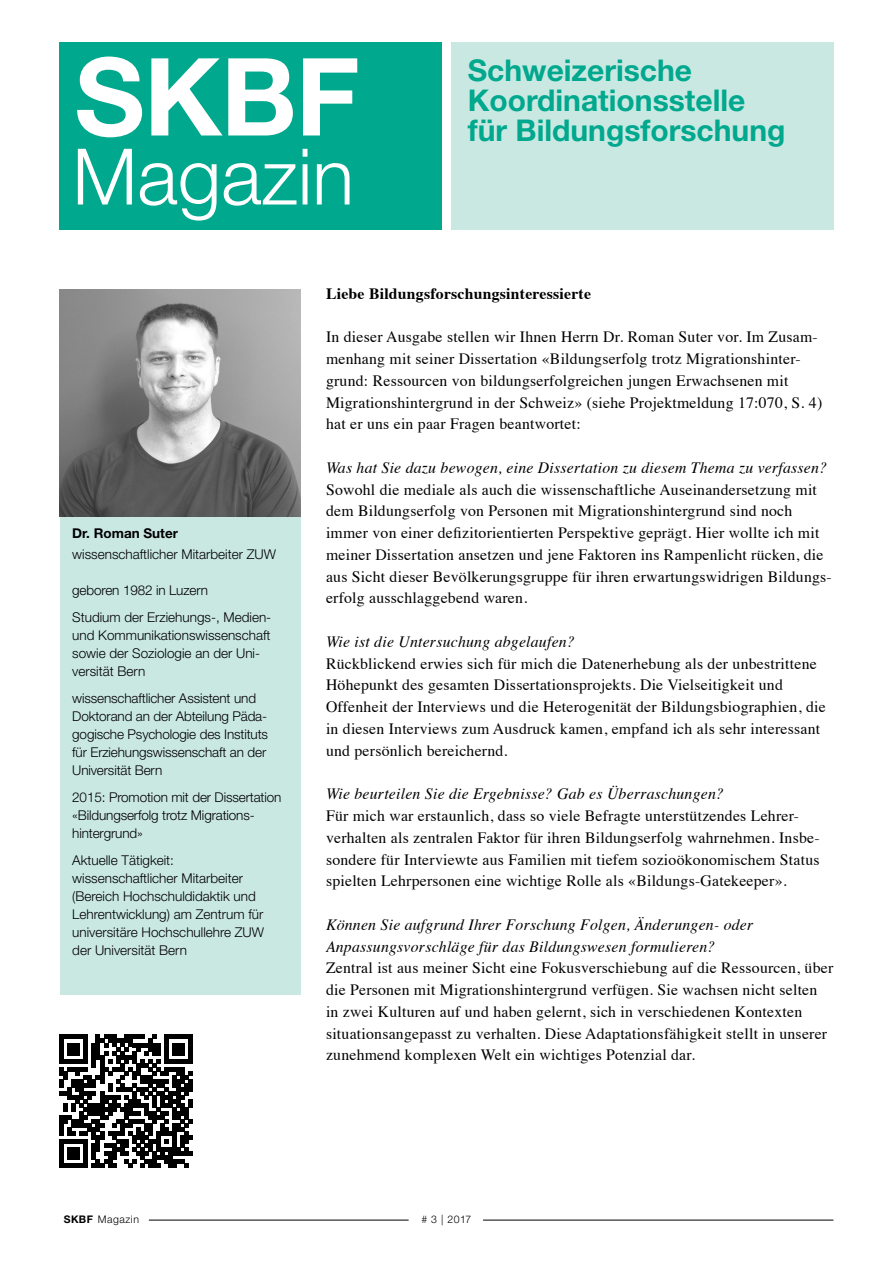
<style>
.page{position:relative;width:893px;height:1263px;background:#fff}
.page>*{position:absolute;margin:0;border:0;box-sizing:border-box;transform-origin:0 0}
.t1{font:700 108px "Helvetica Neue LT";color:#fff}
.t2{font:300 78px "Helvetica Neue LT";color:#fff}
.t3{font:700 30px "Helvetica Neue LT";color:#00a88e}
.Lauftext_Deutsch{font:15.75px/21.8px "Times";letter-spacing:.015em;color:#000}
.Lauftext_Deutsch-2{font:italic 15.75px/21.8px "Times";letter-spacing:.015em;color:#000}
.Lauftext_Deutsch-3{font:700 15.75px "Times";letter-spacing:.015em;color:#000}
.Porträt_Text{font:300 13.5px/18px "Helvetica Neue LT";color:#000}
.t4{font:700 13.5px "Helvetica Neue LT";color:#000}
.t5{font:300 10.5px "Helvetica Neue LT";letter-spacing:.05em;color:#000}
.s1{font-weight:700}
</style>
<div class="page">
<div style="left:451px;top:43px;width:382px;height:187px;background:#cae8e2"></div>
<div style="left:60px;top:43px;width:382px;height:187px;background:#00a88e"></div>
<svg style="left:60px;top:1035px;width:132px;height:132px"></svg>
<hr style="left:149px;top:1220px;width:260px;height:1px;background:#000">
<hr style="left:483px;top:1220px;width:350px;height:1px;background:#000">
<div style="left:60px;top:516px;width:240px;height:479px;background:#cae8e2"></div>
<img style="left:60px;top:289px;width:240px;height:227px">
<p class="t1" style="left:75px;top:30px;width:287px">SKBF</p>
<p class="t2" style="left:72px;top:129px;width:283px">Magazin</p>
<p class="t3" style="left:468px;top:52px;width:226px">Schweizerische</p>
<p class="t3" style="left:468px;top:82px;width:279px">Koordinationsstelle</p>
<p class="t3" style="left:468px;top:112px;width:319px">für Bildungsforschung</p>
<p class="t4" style="left:72px;top:524px;width:107px">Dr. Roman Suter</p>
<p class="Porträt_Text" style="left:72px;top:545px;width:205px">wissenschaftlicher Mitarbeiter ZUW</p>
<p class="Porträt_Text" style="left:72px;top:581px;width:137px">geboren 1982 in Luzern</p>
<p class="Porträt_Text" style="left:72px;top:608px;width:201px">Studium der Erziehungs-, Medien&shy;und Kommunikationswissenschaft sowie der Soziologie an der Uni&shy;versität Bern</p>
<p class="Porträt_Text" style="left:72px;top:689px;width:197px">wissenschaftlicher Assistent und<br>Doktorand an der Abteilung Päda&shy;gogische Psychologie des Instituts für Erziehungswissenschaft an der<br>Universität Bern</p>
<p class="Porträt_Text" style="left:72px;top:788px;width:211px">2015: Promotion mit der Dissertation «Bildungserfolg trotz Migrations&shy;hintergrund»</p>
<p class="Porträt_Text" style="left:72px;top:851px;width:193px">Aktuelle Tätigkeit: wissenschaftlicher Mitarbeiter (Bereich Hochschuldidaktik und<br>Lehrentwicklung) am Zentrum für universitäre Hochschullehre ZUW der Universität Bern</p>
<p class="Lauftext_Deutsch-3" style="left:326px;top:279px;width:267px">Liebe Bildungsforschungsinteressierte</p>
<p class="Lauftext_Deutsch" style="left:326px;top:325px;width:498px">In dieser Ausgabe stellen wir Ihnen Herrn Dr. Roman Suter vor. Im Zusam&shy;menhang mit seiner Dissertation «Bildungserfolg trotz Migrationshinter&shy;grund: Ressourcen von bildungserfolgreichen jungen Erwachsenen mit Migrationshintergrund in der Schweiz» (siehe Projektmeldung 17:070, S. 4) hat er uns ein paar Fragen beantwortet:</p>
<p class="Lauftext_Deutsch-2" style="left:326px;top:456px;width:503px">Was hat Sie dazu bewogen, eine Dissertation zu diesem Thema zu verfassen?</p>
<p class="Lauftext_Deutsch" style="left:326px;top:477px;width:507px">Sowohl die mediale als auch die wissenschaftliche Auseinandersetzung mit dem Bildungserfolg von Personen mit Migrationshintergrund sind noch immer von einer defizitorientierten Perspektive geprägt. Hier wollte ich mit meiner Dissertation ansetzen und jene Faktoren ins Rampenlicht rücken, die aus Sicht dieser Bevölkerungsgruppe für ihren erwartungswidrigen Bildungs&shy;erfolg ausschlaggebend waren.</p>
<p class="Lauftext_Deutsch-2" style="left:326px;top:630px;width:250px">Wie ist die Untersuchung abgelaufen?</p>
<p class="Lauftext_Deutsch" style="left:326px;top:651px;width:501px">Rückblickend erwies sich für mich die Datenerhebung als der unbestrittene Höhepunkt des gesamten Dissertationsprojekts. Die Vielseitigkeit und Offenheit der Interviews und die Heterogenität der Bildungsbiographien, die in diesen Interviews zum Ausdruck kamen, empfand ich als sehr interessant und persönlich bereichernd.</p>
<p class="Lauftext_Deutsch-2" style="left:326px;top:782px;width:400px">Wie beurteilen Sie die Ergebnisse? Gab es Überraschungen?</p>
<p class="Lauftext_Deutsch" style="left:326px;top:803px;width:495px">Für mich war erstaunlich, dass so viele Befragte unterstützendes Lehrer&shy;verhalten als zentralen Faktor für ihren Bildungserfolg wahrnehmen. Insbe&shy;sondere für Interviewte aus Familien mit tiefem sozioökonomischem Status spielten Lehrpersonen eine wichtige Rolle als «Bildungs-Gatekeeper».</p>
<p class="Lauftext_Deutsch-2" style="left:326px;top:913px;width:429px">Können Sie aufgrund Ihrer Forschung Folgen, Änderungen- oder<br>Anpassungsvorschläge für das Bildungswesen formulieren?</p>
<p class="Lauftext_Deutsch" style="left:326px;top:956px;width:509px">Zentral ist aus meiner Sicht eine Fokusverschiebung auf die Ressourcen, über die Personen mit Migrationshintergrund verfügen. Sie wachsen nicht selten in zwei Kulturen auf und haben gelernt, sich in verschiedenen Kontexten situationsangepasst zu verhalten. Diese Adaptationsfähigkeit stellt in unserer zunehmend komplexen Welt ein wichtiges Potenzial dar.</p>
<p class="t5" style="left:64px;top:1213px;width:77px"><span class="s1">SKBF</span> Magazin</p>
<p class="t5" style="left:421px;top:1213px;width:51px"># 3 | 2017</p>
</div>
